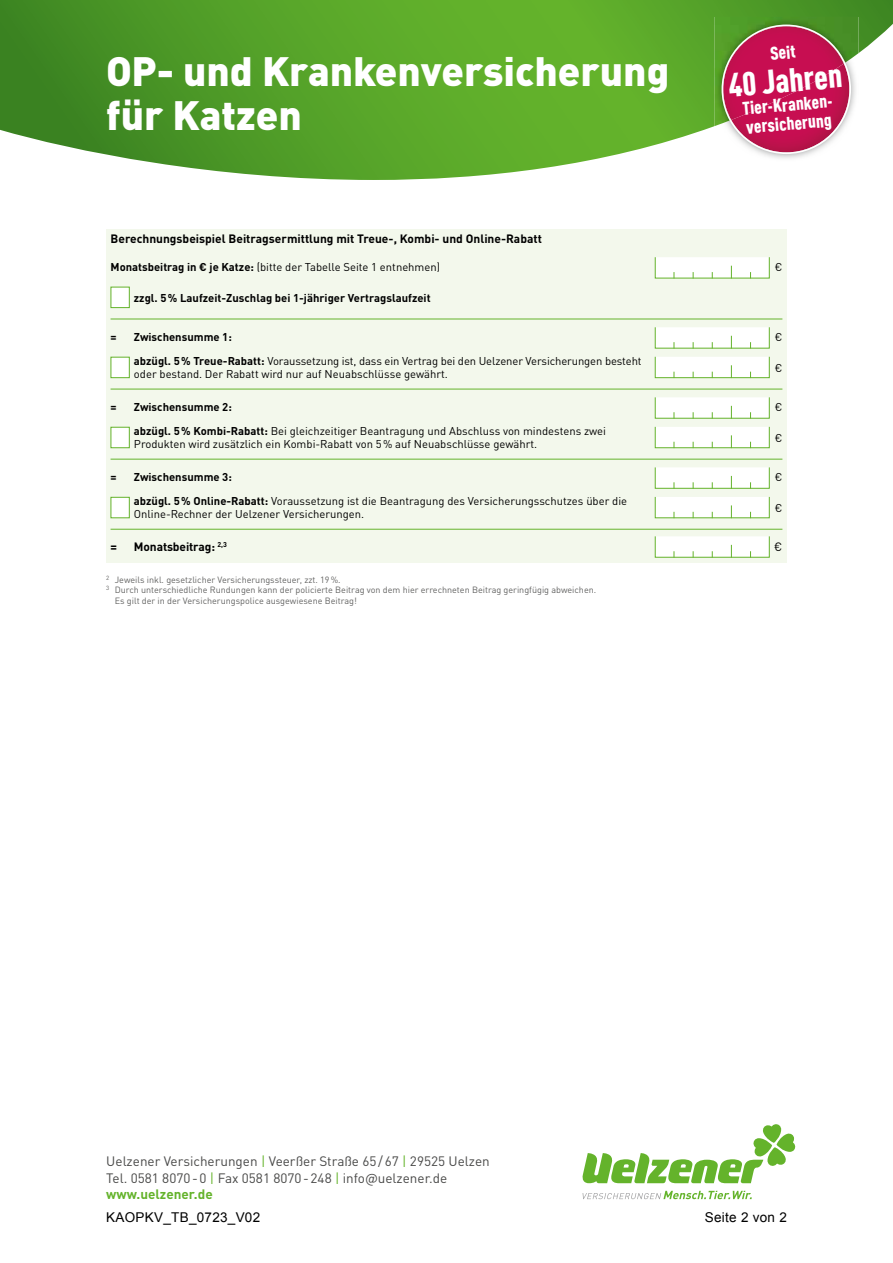
<style>
.page{position:relative;width:893px;height:1263px;background:#fff}
.page>*{position:absolute;margin:0;border:0;box-sizing:border-box;transform-origin:0 0}
.t1{font:900 40.5px/43.5px "DINOT";color:#fff}
.t2{font:900 condensed 33.15px "DIN Pro";color:#fff}
.t3{font:900 condensed 18.3px/19px "DIN Pro";color:#fff}
.t4{font:13.5px/16.5px "DINOT";color:#484847}
.t5{font:13.5px "Arial";letter-spacing:.02em;color:#000}
.t6{font:700 12px "DINOT";color:#000}
.t7{font:12px "DINOT";color:#000}
.t8{font:11.25px "DINOT";color:#000}
.t9{font:700 11.25px "DINOT";color:#000}
.t10{font:9px "DINOT";color:#626261}
.s1{font-weight:700}
.s2{color:#64b32b}
.s3{font-weight:700;color:#64b32b}
</style>
<div class="page">
<svg style="left:0;top:0;width:893px;height:180px;background:#6cae46"></svg>
<svg style="left:583px;top:1191px;width:169px;height:8px"></svg>
<svg style="left:582px;top:1124px;width:214px;height:59px"></svg>
<img style="left:714px;top:126px;width:144px;height:36px">
<img style="left:714px;top:17px;width:144px;height:109px">
<img style="left:731px;top:64px;width:118px;height:88px">
<img style="left:723px;top:26px;width:121px;height:94px">
<div style="left:106px;top:230px;width:681px;height:333px;background:#f3f8ec"></div>
<div style="left:655px;top:257px;width:115px;height:21px;background:#fff"></div>
<svg style="left:731px;top:266px;width:1px;height:12px"></svg>
<div style="left:111px;top:287px;width:19px;height:21px;background:#fff;border:1px solid #64b32b"></div>
<hr style="left:111px;top:319px;width:671px;height:1px;background:#64b32b">
<div style="left:655px;top:327px;width:115px;height:21px;background:#fff"></div>
<svg style="left:731px;top:336px;width:1px;height:12px"></svg>
<div style="left:111px;top:357px;width:19px;height:21px;background:#fff;border:1px solid #64b32b"></div>
<div style="left:655px;top:356px;width:115px;height:22px;background:#fff;border:1px solid #64b32b"></div>
<svg style="left:731px;top:365px;width:1px;height:13px"></svg>
<hr style="left:111px;top:389px;width:671px;height:1px;background:#64b32b">
<div style="left:655px;top:397px;width:115px;height:22px;background:#fff;border:1px solid #64b32b"></div>
<svg style="left:731px;top:406px;width:1px;height:13px"></svg>
<div style="left:111px;top:427px;width:19px;height:21px;background:#fff;border:1px solid #64b32b"></div>
<div style="left:655px;top:426px;width:115px;height:22px;background:#fff;border:1px solid #64b32b"></div>
<svg style="left:731px;top:435px;width:1px;height:13px"></svg>
<hr style="left:111px;top:459px;width:671px;height:1px;background:#64b32b">
<div style="left:655px;top:467px;width:115px;height:22px;background:#fff;border:1px solid #64b32b"></div>
<svg style="left:731px;top:476px;width:1px;height:13px"></svg>
<div style="left:111px;top:497px;width:19px;height:21px;background:#fff;border:1px solid #64b32b"></div>
<div style="left:655px;top:496px;width:115px;height:22px;background:#fff"></div>
<svg style="left:731px;top:505px;width:1px;height:13px"></svg>
<hr style="left:111px;top:529px;width:671px;height:1px;background:#64b32b">
<div style="left:655px;top:536px;width:115px;height:22px;background:#fff;border:1px solid #64b32b"></div>
<svg style="left:731px;top:545px;width:1px;height:13px"></svg>
<h1 class="t1" style="left:106px;top:48px;width:565px">OP- und Krankenversicherung für Katzen</h1>
<h3 class="t3" style="left:769px;top:43px;width:27px;rotate:-5deg">Seit</h3>
<h2 class="t2" style="left:726px;top:60px;width:116px;rotate:-5deg">40 Jahren</h2>
<h3 class="t3" style="left:741px;top:98px;width:96px;rotate:-5deg">Tier-Kranken&shy;versicherung</h3>
<p class="t6" style="left:111px;top:231px;width:433px">Berechnungsbeispiel Beitragsermittlung mit Treue-, Kombi- und Online-Rabatt</p>
<p class="t8" style="left:111px;top:260px;width:331px"><span class="s1">Monatsbeitrag in € je Katze:</span> (bitte der Tabelle Seite 1 entnehmen)</p>
<p class="t8" style="left:775px;top:260px;width:9px">€</p>
<p class="t9" style="left:134px;top:291px;width:298px">zzgl. 5 % Laufzeit-Zuschlag bei 1-jähriger Vertragslaufzeit</p>
<p class="t9" style="left:111px;top:330px;width:8px">=</p>
<p class="t9" style="left:134px;top:330px;width:99px">Zwischensumme 1:</p>
<p class="t8" style="left:775px;top:330px;width:9px">€</p>
<p class="t8" style="left:134px;top:353px;width:509px"><span class="s1">abzügl. 5 % Treue-Rabatt:</span> Voraussetzung ist, dass ein Vertrag bei den Uelzener Versicherungen besteht</p>
<p class="t8" style="left:775px;top:361px;width:9px">€</p>
<p class="t8" style="left:134px;top:367px;width:316px">oder bestand. Der Rabatt wird nur auf Neuabschlüsse gewährt.</p>
<p class="t9" style="left:111px;top:400px;width:8px">=</p>
<p class="t9" style="left:134px;top:400px;width:99px">Zwischensumme 2:</p>
<p class="t8" style="left:775px;top:400px;width:9px">€</p>
<p class="t8" style="left:134px;top:423px;width:474px"><span class="s1">abzügl. 5 % Kombi-Rabatt:</span> Bei gleichzeitiger Beantragung und Abschluss von mindestens zwei</p>
<p class="t8" style="left:775px;top:431px;width:9px">€</p>
<p class="t8" style="left:134px;top:437px;width:405px">Produkten wird zusätzlich ein Kombi-Rabatt von 5 % auf Neuabschlüsse gewährt.</p>
<p class="t9" style="left:111px;top:470px;width:8px">=</p>
<p class="t9" style="left:134px;top:470px;width:99px">Zwischensumme 3:</p>
<p class="t8" style="left:775px;top:470px;width:9px">€</p>
<p class="t8" style="left:134px;top:494px;width:495px"><span class="s1">abzügl. 5 % Online-Rabatt:</span> Voraussetzung ist die Beantragung des Versicherungsschutzes über die</p>
<p class="t8" style="left:775px;top:501px;width:9px">€</p>
<p class="t8" style="left:134px;top:507px;width:232px">Online-Rechner der Uelzener Versicherungen.</p>
<p class="t6" style="left:111px;top:539px;width:8px">=</p>
<p class="t6" style="left:134px;top:539px;width:95px">Monatsbeitrag: <sup>2,3</sup></p>
<p class="t7" style="left:774px;top:539px;width:10px">€</p>
<p class="t10" style="left:106px;top:574px;width:236px"><sup>2</sup> Jeweils inkl. gesetzlicher Versicherungssteuer, zzt. 19 %.</p>
<p class="t10" style="left:106px;top:585px;width:491px"><sup>3</sup> Durch unterschiedliche Rundungen kann der policierte Beitrag von dem hier errechneten Beitrag geringfügig abweichen.</p>
<p class="t10" style="left:115px;top:595px;width:244px">Es gilt der in der Versicherungspolice ausgewiesene Beitrag!</p>
<p class="t4" style="left:106px;top:1153px;width:385px">Uelzener Versicherungen <span class="s2">|</span> Veerßer Straße 65 / 67 <span class="s2">|</span> 29525 Uelzen<br>Tel. 0581 8070-0 <span class="s2">|</span> Fax 0581 8070-248 <span class="s2">|</span> info@uelzener.de <span class="s3">www.uelzener.de</span></p>
<p class="t5" style="left:106px;top:1208px;width:155px">KAOPKV_TB_0723_V02</p>
<p class="t5" style="left:705px;top:1208px;width:84px">Seite 2 von 2</p>
</div>
